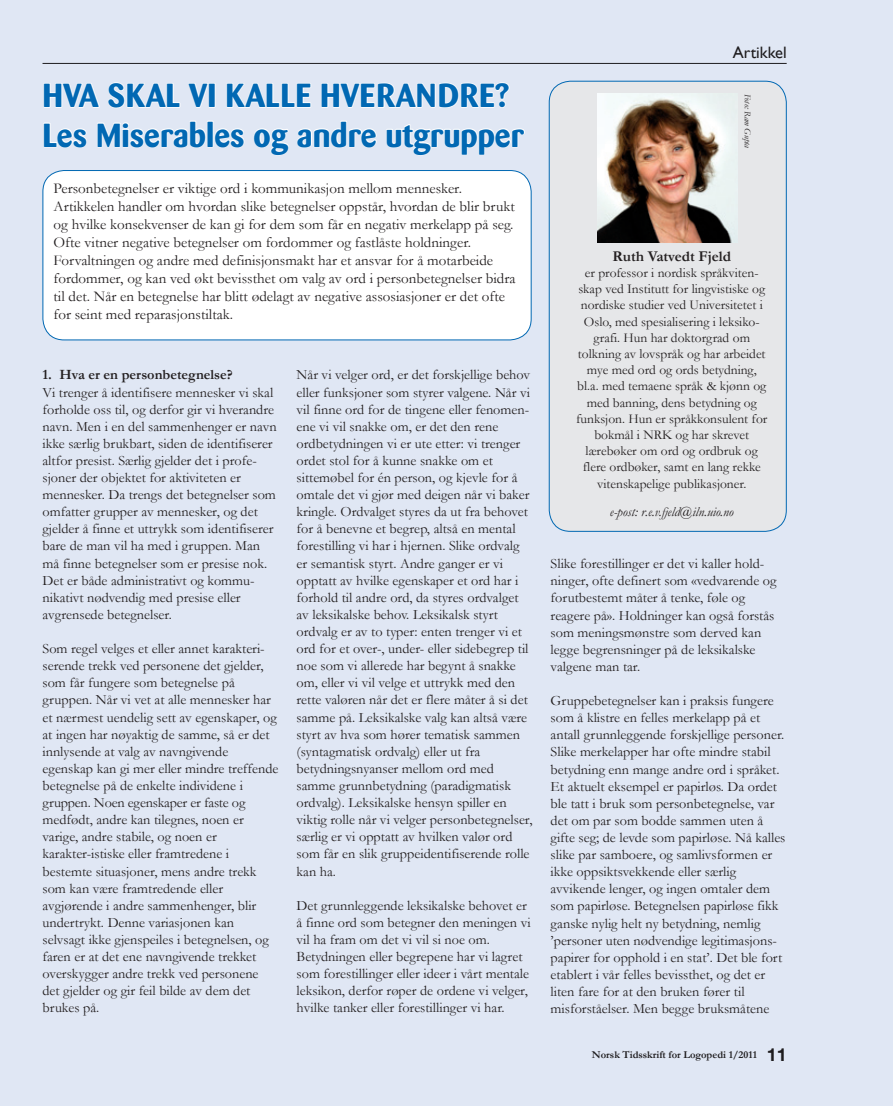
<style>
.page{position:relative;width:893px;height:1106px;background:#fff}
.page>*{position:absolute;margin:0;border:0;box-sizing:border-box;transform-origin:0 0}
.t1{font:700 33px/39.6px "Barmeno";color:#0168b3}
.t2{font:16.5px "Gill Sans";color:#231f20}
.t3{font:15px/18px "Garamond";color:#231f20}
.t4{font:700 15px "Garamond";color:#231f20}
.t5{font:14.25px/17.1px "Garamond";color:#231f20}
.t6{font:700 14.25px "Garamond";color:#231f20}
.t7{font:13.5px/16.2px "Garamond";color:#231f20;text-align:center}
.t8{font:italic 13.5px "Garamond";color:#231f20}
.t9{font:700 10.5px "Garamond";color:#231f20}
.t10{font:italic 9px "Garamond";color:#231f20}
.s1{font-family:"Helvetica Neue";font-size:18px}
</style>
<div class="page">
<div style="left:0;top:0;width:892px;height:1106px;background:#e0e7f4"></div>
<svg style="left:43px;top:82px;width:482px;height:74px"></svg>
<div style="left:549px;top:81px;width:237px;height:450px;background:#e6e7e9;border-radius:21px"></div>
<div style="left:549px;top:81px;width:238px;height:450px;border:1px solid #0168b3;border-radius:21px"></div>
<img style="left:598px;top:94px;width:140px;height:148px">
<div style="left:43px;top:170px;width:488px;height:170px;background:#fff;border-radius:21px"></div>
<div style="left:43px;top:170px;width:488px;height:170px;border:1px solid #0168b3;border-radius:21px"></div>
<h1 class="t1" style="left:43px;top:76px;width:483px">HVA SKAL VI KALLE HVERANDRE?<br>Les Miserables og andre utgrupper</h1>
<p class="t3" style="left:54px;top:179px;width:463px">Personbetegnelser er viktige ord i kommunikasjon mellom mennesker.<br>Artikkelen handler om hvordan slike betegnelser oppstår, hvordan de blir brukt og hvilke konsekvenser de kan gi for dem som får en negativ merkelapp på seg.<br>Ofte vitner negative betegnelser om fordommer og fastlåste holdninger.<br>Forvaltningen og andre med definisjonsmakt har et ansvar for å motarbeide fordommer, og kan ved økt bevissthet om valg av ord i personbetegnelser bidra til det. Når en betegnelse har blitt ødelagt av negative assosiasjoner er det ofte for seint med reparasjonstiltak.</p>
<p class="t6" style="left:43px;top:367px;width:192px">1. Hva er en personbetegnelse?</p>
<p class="t5" style="left:43px;top:384px;width:236px">Vi trenger å identifisere mennesker vi skal forholde oss til, og derfor gir vi hverandre navn. Men i en del sammenhenger er navn ikke særlig brukbart, siden de identifiserer altfor presist. Særlig gjelder det i profe&shy;sjoner der objektet for aktiviteten er mennesker. Da trengs det betegnelser som omfatter grupper av mennesker, og det gjelder å finne et uttrykk som identifiserer bare de man vil ha med i gruppen. Man må finne betegnelser som er presise nok.<br>Det er både administrativt og kommu&shy;nikativt nødvendig med presise eller avgrensede betegnelser.</p>
<p class="t5" style="left:43px;top:640px;width:237px">Som regel velges et eller annet karakteri&shy;serende trekk ved personene det gjelder, som får fungere som betegnelse på gruppen. Når vi vet at alle mennesker har et nærmest uendelig sett av egenskaper, og at ingen har nøyaktig de samme, så er det innlysende at valg av navngivende egenskap kan gi mer eller mindre treffende betegnelse på de enkelte individene i gruppen. Noen egenskaper er faste og medfødt, andre kan tilegnes, noen er varige, andre stabile, og noen er karakter-istiske eller framtredene i bestemte situasjoner, mens andre trekk som kan være framtredende eller avgjørende i andre sammenhenger, blir undertrykt. Denne variasjonen kan selvsagt ikke gjenspeiles i betegnelsen, og faren er at det ene navngivende trekket overskygger andre trekk ved personene det gjelder og gir feil bilde av dem det brukes på.</p>
<p class="t5" style="left:297px;top:366px;width:237px">Når vi velger ord, er det forskjellige behov eller funksjoner som styrer valgene. Når vi vil finne ord for de tingene eller fenomen&shy;ene vi vil snakke om, er det den rene ordbetydningen vi er ute etter: vi trenger ordet stol for å kunne snakke om et sittemøbel for én person, og kjevle for å omtale det vi gjør med deigen når vi baker kringle. Ordvalget styres da ut fra behovet for å benevne et begrep, altså en mental forestilling vi har i hjernen. Slike ordvalg er semantisk styrt. Andre ganger er vi opptatt av hvilke egenskaper et ord har i forhold til andre ord, da styres ordvalget av leksikalske behov. Leksikalsk styrt ordvalg er av to typer: enten trenger vi et ord for et over-, under- eller sidebegrep til noe som vi allerede har begynt å snakke om, eller vi vil velge et uttrykk med den rette valøren når det er flere måter å si det samme på. Leksikalske valg kan altså være styrt av hva som hører tematisk sammen (syntagmatisk ordvalg) eller ut fra betydningsnyanser mellom ord med samme grunnbetydning (paradigmatisk ordvalg). Leksikalske hensyn spiller en viktig rolle når vi velger personbetegnelser, særlig er vi opptatt av hvilken valør ord som får en slik gruppeidentifiserende rolle kan ha.</p>
<p class="t5" style="left:297px;top:897px;width:236px">Det grunnleggende leksikalske behovet er å finne ord som betegner den meningen vi vil ha fram om det vi vil si noe om.<br>Betydningen eller begrepene har vi lagret som forestillinger eller ideer i vårt mentale leksikon, derfor røper de ordene vi velger, hvilke tanker eller forestillinger vi har.</p>
<p class="t2" style="left:733px;top:43px;width:55px">Artikkel</p>
<p class="t10" style="left:753px;top:94px;width:56px;rotate:90deg">Foto: Ram Gupta</p>
<p class="t4" style="left:613px;top:248px;width:120px">Ruth Vatvedt Fjeld</p>
<p class="t7" style="left:576px;top:265px;width:193px">er professor i nordisk språkviten&shy;skap ved Institutt for lingvistiske og nordiske studier ved Universitetet i Oslo, med spesialisering i leksiko&shy;grafi. Hun har doktorgrad om tolkning av lovspråk og har arbeidet mye med ord og ords betydning, bl.a. med temaene språk &amp; kjønn og med banning, dens betydning og funksjon. Hun er språkkonsulent for bokmål i NRK og har skrevet lærebøker om ord og ordbruk og flere ordbøker, samt en lang rekke vitenskapelige publikasjoner.</p>
<p class="t8" style="left:610px;top:504px;width:125px">e-post: r.e.v.fjeld@iln.uio.no</p>
<p class="t5" style="left:551px;top:555px;width:227px">Slike forestillinger er det vi kaller hold&shy;ninger, ofte definert som «vedvarende og forutbestemt måter å tenke, føle og reagere på». Holdninger kan også forstås som meningsmønstre som derved kan legge begrensninger på de leksikalske valgene man tar.</p>
<p class="t5" style="left:551px;top:692px;width:236px">Gruppebetegnelser kan i praksis fungere som å klistre en felles merkelapp på et antall grunnleggende forskjellige personer.<br>Slike merkelapper har ofte mindre stabil betydning enn mange andre ord i språket.<br>Et aktuelt eksempel er papirløs. Da ordet ble tatt i bruk som personbetegnelse, var det om par som bodde sammen uten å gifte seg; de levde som papirløse. Nå kalles slike par samboere, og samlivsformen er ikke oppsiktsvekkende eller særlig avvikende lenger, og ingen omtaler dem som papirløse. Betegnelsen papirløse fikk ganske nylig helt ny betydning, nemlig ’personer uten nødvendige legitimasjons&shy;papirer for opphold i en stat’. Det ble fort etablert i vår felles bevissthet, og det er liten fare for at den bruken fører til misforståelser. Men begge bruksmåtene</p>
<p class="t9" style="left:592px;top:1048px;width:196px">Norsk Tidsskrift for Logopedi 1/2011 <span class="s1">11</span></p>
</div>
